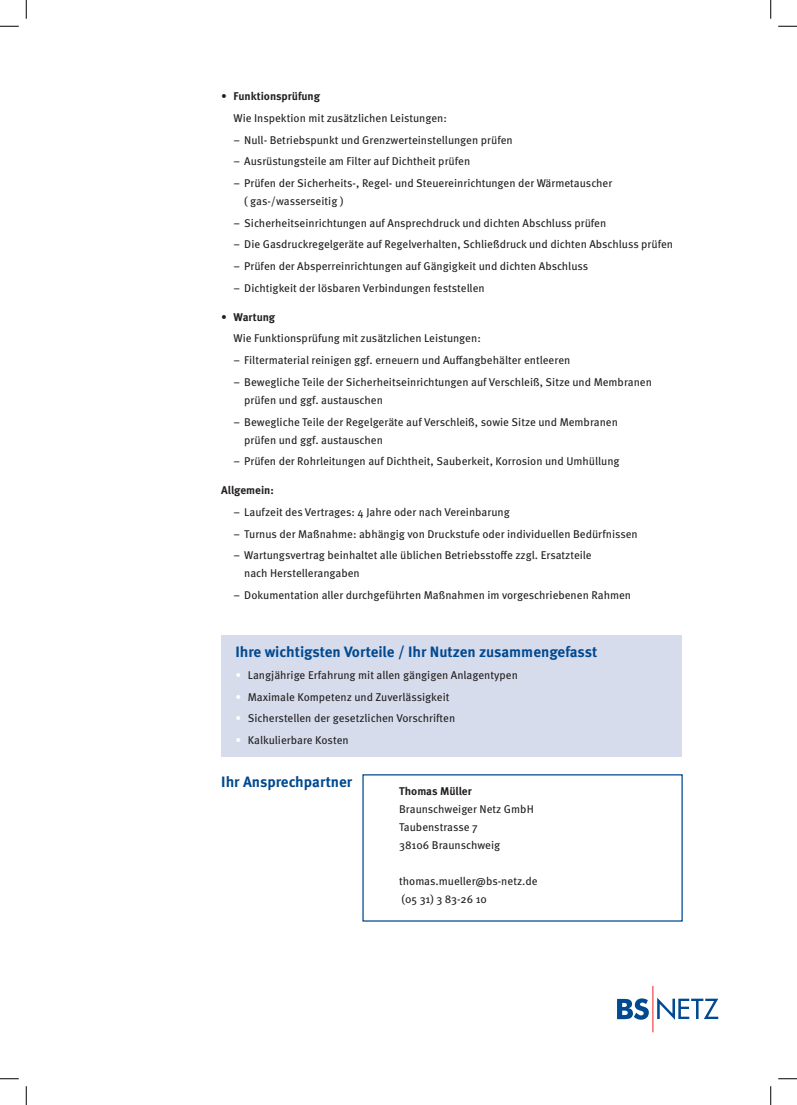
<style>
.page{position:relative;width:797px;height:1105px;background:#fff}
.page>*{position:absolute;margin:0;border:0;box-sizing:border-box;transform-origin:0 0}
.t1{font:700 15px "Meta Pro";color:#014990}
.t2{font:11.25px/18.1px "Meta Pro";color:#231f20}
.t3{font:700 11.25px "Meta Pro";color:#231f20}
.s1{font-weight:700}
.s2{color:#fff}
</style>
<div class="page">
<svg style="left:617px;top:998px;width:31px;height:22px"></svg>
<hr style="left:652px;top:986px;width:1px;height:46px;background:#ee1d23">
<svg style="left:657px;top:998px;width:61px;height:22px"></svg>
<div style="left:221px;top:635px;width:461px;height:122px;background:#d6dcec"></div>
<svg style="left:0;top:25px;width:19px;height:2px"></svg>
<svg style="left:778px;top:25px;width:19px;height:2px"></svg>
<svg style="left:0;top:1078px;width:19px;height:1px"></svg>
<svg style="left:778px;top:1078px;width:19px;height:1px"></svg>
<svg style="left:25px;top:0;width:2px;height:19px"></svg>
<svg style="left:25px;top:1086px;width:2px;height:19px"></svg>
<svg style="left:770px;top:0;width:1px;height:19px"></svg>
<svg style="left:770px;top:1086px;width:1px;height:19px"></svg>
<p class="t2" style="left:234px;top:86px;width:215px;line-height:21.6px;text-indent:-12px">• <span class="s1">Funktionsprüfung<br></span>Wie Inspektion mit zusätzlichen Leistungen:</p>
<p class="t2" style="left:234px;top:131px;width:281px">– Null- Betriebspunkt und Grenzwerteinstellungen prüfen</p>
<p class="t2" style="left:234px;top:153px;width:238px">– Ausrüstungsteile am Filter auf Dichtheit prüfen</p>
<p class="t2" style="left:244px;top:174px;width:369px;text-indent:-11px">– Prüfen der Sicherheits-, Regel- und Steuereinrichtungen der Wärmetauscher ( gas-/wasserseitig )</p>
<p class="t2" style="left:234px;top:214px;width:374px">– Sicherheitseinrichtungen auf Ansprechdruck und dichten Abschluss prüfen</p>
<p class="t2" style="left:234px;top:236px;width:441px">– Die Gasdruckregelgeräte auf Regelverhalten, Schließdruck und dichten Abschluss prüfen</p>
<p class="t2" style="left:234px;top:257px;width:356px">– Prüfen der Absperreinrichtungen auf Gängigkeit und dichten Abschluss</p>
<p class="t2" style="left:234px;top:279px;width:252px">– Dichtigkeit der lösbaren Verbindungen feststellen</p>
<p class="t2" style="left:234px;top:306px;width:249px;line-height:21.6px;text-indent:-12px">• <span class="s1">Wartung<br></span>Wie Funktionsprüfung mit zusätzlichen Leistungen:</p>
<p class="t2" style="left:234px;top:351px;width:338px">– Filtermaterial reinigen ggf. erneuern und Auffangbehälter entleeren</p>
<p class="t2" style="left:244px;top:373px;width:409px;text-indent:-11px">– Bewegliche Teile der Sicherheitseinrichtungen auf Verschleiß, Sitze und Membranen prüfen und ggf. austauschen</p>
<p class="t2" style="left:244px;top:413px;width:375px;text-indent:-11px">– Bewegliche Teile der Regelgeräte auf Verschleiß, sowie Sitze und Membranen prüfen und ggf. austauschen</p>
<p class="t2" style="left:234px;top:453px;width:387px">– Prüfen der Rohrleitungen auf Dichtheit, Sauberkeit, Korrosion und Umhüllung</p>
<p class="t3" style="left:221px;top:483px;width:54px">Allgemein:</p>
<p class="t2" style="left:234px;top:503px;width:277px">– Laufzeit des Vertrages: 4 Jahre oder nach Vereinbarung</p>
<p class="t2" style="left:234px;top:525px;width:405px">– Turnus der Maßnahme: abhängig von Druckstufe oder individuellen Bedürfnissen</p>
<p class="t2" style="left:244px;top:547px;width:349px;text-indent:-11px">– Wartungsvertrag beinhaltet alle üblichen Betriebsstoffe zzgl. Ersatzteile nach Herstellerangaben</p>
<p class="t2" style="left:234px;top:586px;width:399px">– Dokumentation aller durchgeführten Maßnahmen im vorgeschriebenen Rahmen</p>
<h1 class="t1" style="left:235px;top:643px;width:363px">Ihre wichtigsten Vorteile / Ihr Nutzen zusammengefasst</h1>
<p class="t2" style="left:235px;top:666px;width:284px"><span class="s2">•</span> Langjährige Erfahrung mit allen gängigen Anlagentypen</p>
<p class="t2" style="left:235px;top:688px;width:215px"><span class="s2">•</span> Maximale Kompetenz und Zuverlässigkeit</p>
<p class="t2" style="left:235px;top:710px;width:221px"><span class="s2">•</span> Sicherstellen der gesetzlichen Vorschriften</p>
<p class="t2" style="left:235px;top:731px;width:115px"><span class="s2">•</span> Kalkulierbare Kosten</p>
<h1 class="t1" style="left:221px;top:772px;width:132px">Ihr Ansprechpartner</h1>
<p class="t3" style="left:399px;top:783px;width:74px">Thomas Müller</p>
<p class="t2" style="left:399px;top:800px;width:136px">Braunschweiger Netz GmbH<br>Taubenstrasse 7<br>38106 Braunschweig</p>
<p class="t2" style="left:399px;top:873px;width:140px">thomas.mueller@bs-netz.de (05 31) 3 83-26 10</p>
</div>
